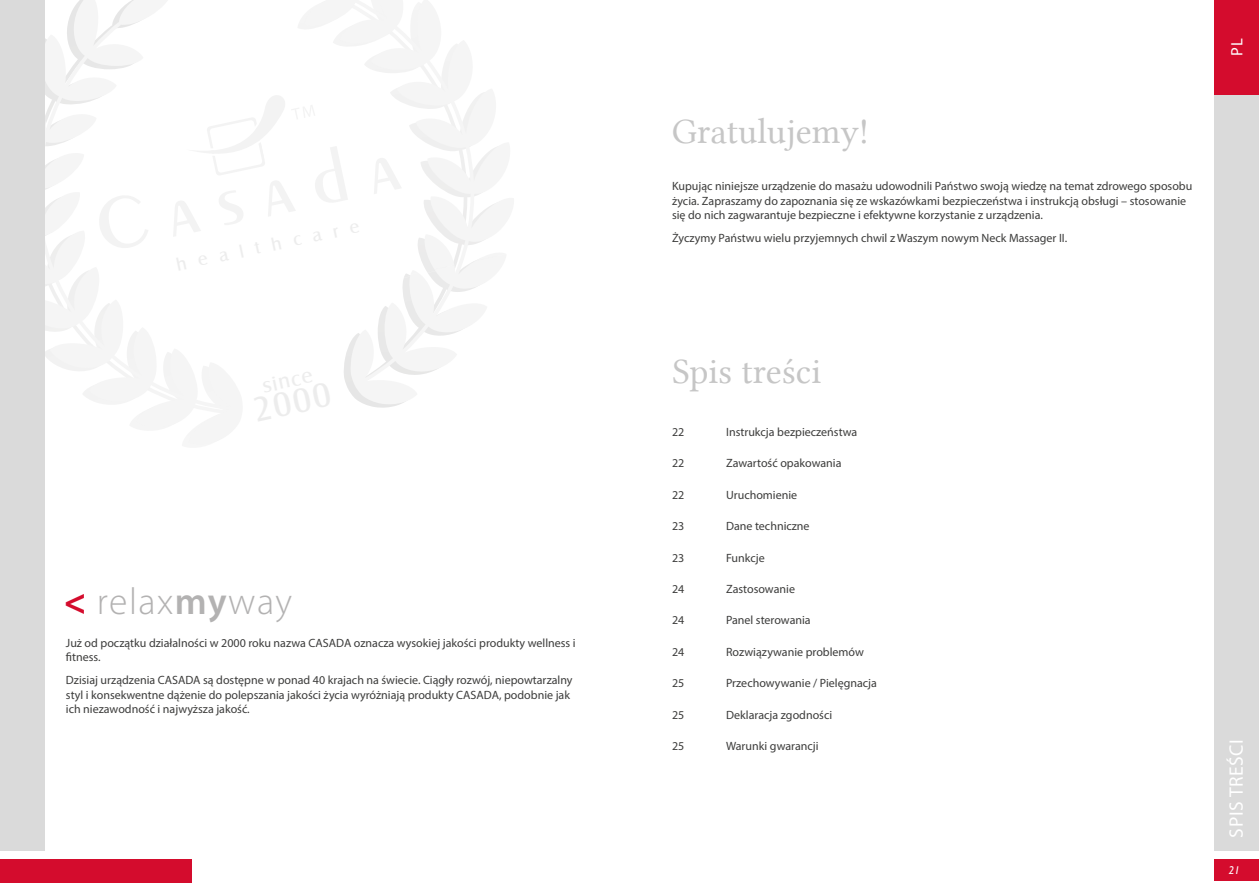
<style>
.page{position:relative;width:1259px;height:893px;background:#fff}
.page>*{position:absolute;margin:0;border:0;box-sizing:border-box;transform-origin:0 0}
.t1{font:300 37.8px "Myriad Pro";letter-spacing:.04em;color:#b3b2b2}
.t2{font:36px "Lin Libertine";color:#c6c6c6}
.t3{font:19.5px "Myriad Pro";letter-spacing:.03em;color:#fff}
.t4{font:16.5px "Myriad Pro";color:#fff}
.t5{font:12px/14.4px "Myriad Pro";color:#3c3c3b}
.t6{font:italic 11.25px "Humanist 521 BT";color:#fff}
.s1{font-weight:700;color:#d40c2d}
.s2{font-weight:600}
</style>
<div class="page">
<div style="left:1214px;top:859px;width:45px;height:21px;background:#d40c2d"></div>
<svg style="left:45px;top:0;width:186px;height:444px"></svg>
<svg style="left:298px;top:1px;width:201px;height:404px"></svg>
<svg style="left:98px;top:87px;width:304px;height:162px"></svg>
<div style="left:0;top:0;width:45px;height:850px;background:#dadada"></div>
<div style="left:1214px;top:0;width:45px;height:850px;background:#dadada"></div>
<div style="left:0;top:859px;width:191px;height:23px;background:#d40c2d"></div>
<div style="left:1214px;top:0;width:45px;height:94px;background:#d40c2d"></div>
<h1 class="t1" style="left:64px;top:579px;width:230px"><span class="s1">&lt;</span> relax<span class="s2">my</span>way</h1>
<p class="t5" style="left:66px;top:635px;width:511px">Już od początku działalności w 2000 roku nazwa CASADA oznacza wysokiej jakości produkty wellness i fitness.</p>
<p class="t5" style="left:66px;top:673px;width:508px">Dzisiaj urządzenia CASADA są dostępne w ponad 40 krajach na świecie. Ciągły rozwój, niepowtarzalny styl i konsekwentne dążenie do polepszania jakości życia wyróżniają produkty CASADA, podobnie jak ich niezawodność i najwyższa jakość.</p>
<h2 class="t2" style="left:672px;top:111px;width:199px">Gratulujemy!</h2>
<p class="t5" style="left:672px;top:179px;width:522px">Kupując niniejsze urządzenie do masażu udowodnili Państwo swoją wiedzę na temat zdrowego sposobu życia. Zapraszamy do zapoznania się ze wskazówkami bezpieczeństwa i instrukcją obsługi – stosowanie się do nich zagwarantuje bezpieczne i efektywne korzystanie z urządzenia.</p>
<p class="t5" style="left:672px;top:230px;width:397px">Życzymy Państwu wielu przyjemnych chwil z Waszym nowym Neck Massager II.</p>
<h3 class="t4" style="left:1226px;top:56px;width:19px;rotate:-90deg">PL</h3>
<h2 class="t2" style="left:672px;top:350px;width:150px">Spis treści</h2>
<p class="t5" style="left:672px;top:425px;width:14px">22</p>
<p class="t5" style="left:726px;top:425px;width:133px">Instrukcja bezpieczeństwa</p>
<p class="t5" style="left:672px;top:456px;width:14px">22</p>
<p class="t5" style="left:726px;top:456px;width:117px">Zawartość opakowania</p>
<p class="t5" style="left:672px;top:487px;width:14px">22</p>
<p class="t5" style="left:726px;top:487px;width:73px">Uruchomienie</p>
<p class="t5" style="left:672px;top:519px;width:14px">23</p>
<p class="t5" style="left:726px;top:519px;width:85px">Dane techniczne</p>
<p class="t5" style="left:672px;top:550px;width:14px">23</p>
<p class="t5" style="left:726px;top:550px;width:40px">Funkcje</p>
<p class="t5" style="left:672px;top:582px;width:14px">24</p>
<p class="t5" style="left:726px;top:582px;width:70px">Zastosowanie</p>
<p class="t5" style="left:672px;top:613px;width:14px">24</p>
<p class="t5" style="left:726px;top:613px;width:86px">Panel sterowania</p>
<p class="t5" style="left:672px;top:644px;width:14px">24</p>
<p class="t5" style="left:726px;top:644px;width:139px">Rozwiązywanie problemów</p>
<p class="t5" style="left:672px;top:676px;width:14px">25</p>
<p class="t5" style="left:726px;top:676px;width:152px">Przechowywanie / Pielęgnacja</p>
<p class="t5" style="left:672px;top:707px;width:14px">25</p>
<p class="t5" style="left:726px;top:707px;width:108px">Deklaracja zgodności</p>
<p class="t5" style="left:672px;top:739px;width:14px">25</p>
<p class="t5" style="left:726px;top:739px;width:94px">Warunki gwarancji</p>
<h3 class="t3" style="left:1224px;top:837px;width:100px;rotate:-90deg">SPIS TREŚCI</h3>
<p class="t6" style="left:1228px;top:863px;width:13px">21</p>
</div>
